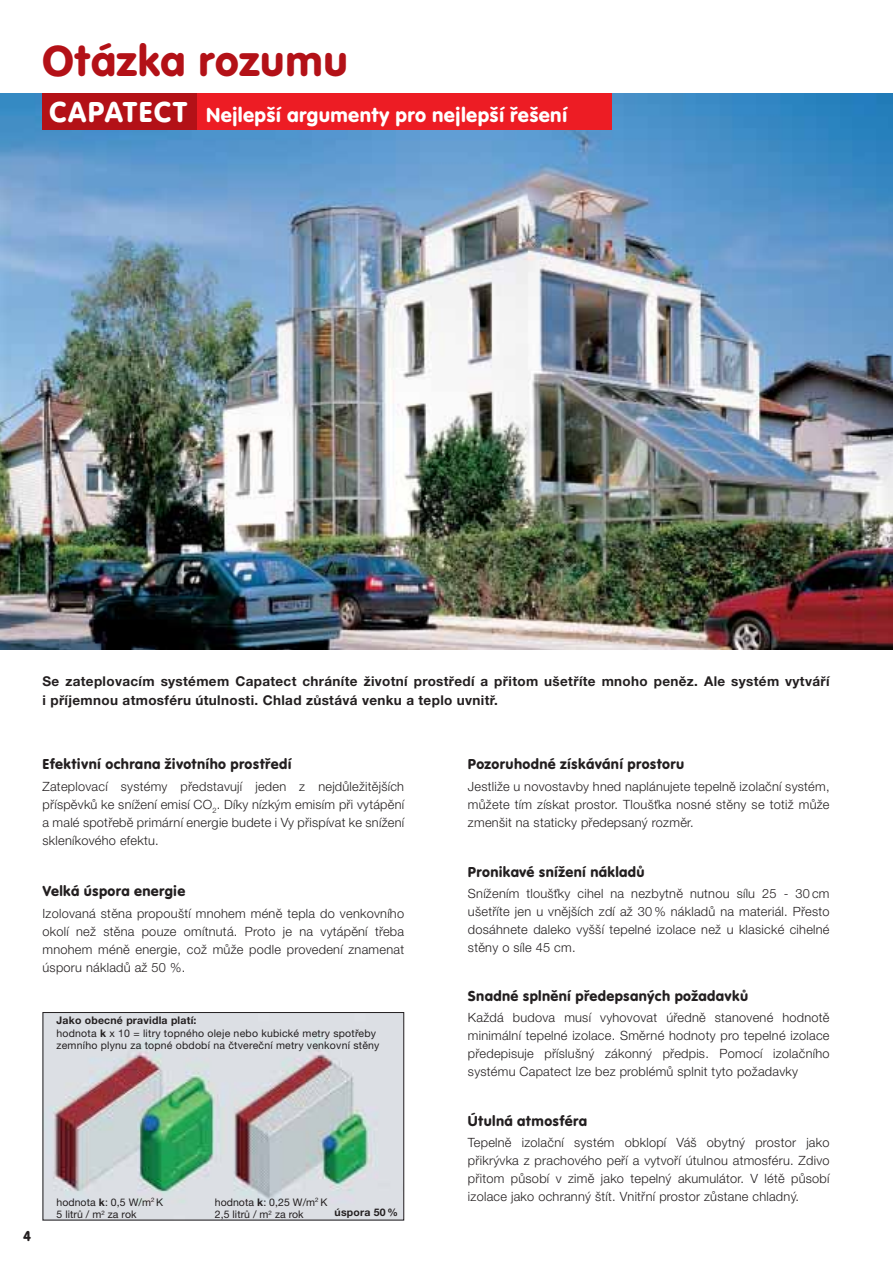
<style>
.page{position:relative;width:893px;height:1263px;background:#fff}
.page>*{position:absolute;margin:0;border:0;box-sizing:border-box;transform-origin:0 0}
.t1{font:45px "VAG Rundschrift DCE";letter-spacing:.015em;color:#b31117}
.t2{font:21px "VAG Rundschrift DCE";letter-spacing:.015em;color:#fff}
.t3{font:15px "VAG Rundschrift DCE";letter-spacing:.02em;color:#231f20}
.t4{font:700 13.5px/19.5px "Helvetica Neue CE";letter-spacing:.025em;color:#231f20}
.t5{font:300 12.75px/18px "Helvetica Neue CE";letter-spacing:.02em;color:#231f20;text-align:justify}
.t6{font:10.5px/12.6px "Helvetica Neue CE";letter-spacing:.02em;color:#231f20}
.t7{font:700 10.5px "Helvetica Neue CE";letter-spacing:.02em;color:#231f20}
.s1{font-size:30px}
.s2{font-weight:700}
</style>
<div class="page">
<img style="left:0;top:94px;width:892px;height:556px">
<div style="left:43px;top:94px;width:488px;height:36px;background:#b31117"></div>
<div style="left:197px;top:94px;width:414px;height:36px;background:#ed1c24"></div>
<img style="left:45px;top:1014px;width:357px;height:204px">
<div style="left:43px;top:1012px;width:361px;height:208px;border:1px solid #231f20"></div>
<h1 class="t1" style="left:43px;top:45px;width:307px">Otázka rozumu</h1>
<h2 class="t2" style="left:50px;top:107px;width:519px"><span class="s1">CAPATECT</span> Nejlepší argumenty pro nejlepší řešení</h2>
<p class="t4" style="left:43px;top:673px;width:788px">Se zateplovacím systémem Capatect chráníte životní prostředí a přitom ušetříte mnoho peněz. Ale systém vytváří i příjemnou atmosféru útulnosti. Chlad zůstává venku a teplo uvnitř.</p>
<p class="t3" style="left:43px;top:759px;width:250px">Efektivní ochrana životního prostředí</p>
<p class="t5" style="left:43px;top:779px;width:363px">Zateplovací systémy představují jeden z nejdůležitějších příspěvků ke snížení emisí CO<sub>2</sub>. Díky nízkým emisím při vytápění a malé spotřebě primární energie budete i Vy přispívat ke snížení skleníkového efektu.</p>
<p class="t3" style="left:43px;top:886px;width:144px">Velká úspora energie</p>
<p class="t5" style="left:43px;top:906px;width:363px">Izolovaná stěna propouští mnohem méně tepla do venkovního okolí než stěna pouze omítnutá. Proto je na vytápění třeba mnohem méně energie, což může podle provedení znamenat úsporu nákladů až 50 %.</p>
<p class="t6" style="left:56px;top:1015px;width:324px"><span class="s2">Jako obecné pravidla platí:<br></span>hodnota <span class="s2">k</span> x 10 = litry topného oleje nebo kubické metry spotřeby zemního plynu za topné období na čtvereční metry venkovní stěny</p>
<p class="t3" style="left:23px;top:1231px;width:9px">4</p>
<p class="t6" style="left:56px;top:1197px;width:108px">hodnota <span class="s2">k</span>: 0,5 W/m<sup>2</sup> K<br>5 litrů / m<sup>2</sup> za rok</p>
<p class="t6" style="left:215px;top:1197px;width:114px">hodnota <span class="s2">k</span>: 0,25 W/m<sup>2</sup> K<br>2,5 litrů / m<sup>2</sup> za rok</p>
<p class="t7" style="left:334px;top:1208px;width:65px">úspora 50 %</p>
<p class="t3" style="left:468px;top:759px;width:218px">Pozoruhodné získávání prostoru</p>
<p class="t5" style="left:468px;top:779px;width:363px">Jestliže u novostavby hned naplánujete tepelně izolační systém, můžete tím získat prostor. Tloušťka nosné stěny se totiž může zmenšit na staticky předepsaný rozměr.</p>
<p class="t3" style="left:468px;top:867px;width:178px">Pronikavé snížení nákladů</p>
<p class="t5" style="left:468px;top:886px;width:363px">Snížením tloušťky cihel na nezbytně nutnou sílu 25 - 30 cm ušetříte jen u vnějších zdí až 30 % nákladů na materiál. Přesto dosáhnete daleko vyšší tepelné izolace než u klasické cihelné stěny o síle 45 cm.</p>
<p class="t3" style="left:468px;top:990px;width:282px">Snadné splnění předepsaných požadavků</p>
<p class="t5" style="left:468px;top:1010px;width:363px">Každá budova musí vyhovovat úředně stanovené hodnotě minimální tepelné izolace. Směrné hodnoty pro tepelné izolace předepisuje příslušný zákonný předpis. Pomocí izolačního systému Capatect lze bez problémů splnit tyto požadavky</p>
<p class="t3" style="left:468px;top:1116px;width:121px">Útulná atmosféra</p>
<p class="t5" style="left:468px;top:1135px;width:363px">Tepelně izolační systém obklopí Váš obytný prostor jako přikrývka z prachového peří a vytvoří útulnou atmosféru. Zdivo přitom působí v zimě jako tepelný akumulátor. V létě působí izolace jako ochranný štít. Vnitřní prostor zůstane chladný.</p>
</div>
